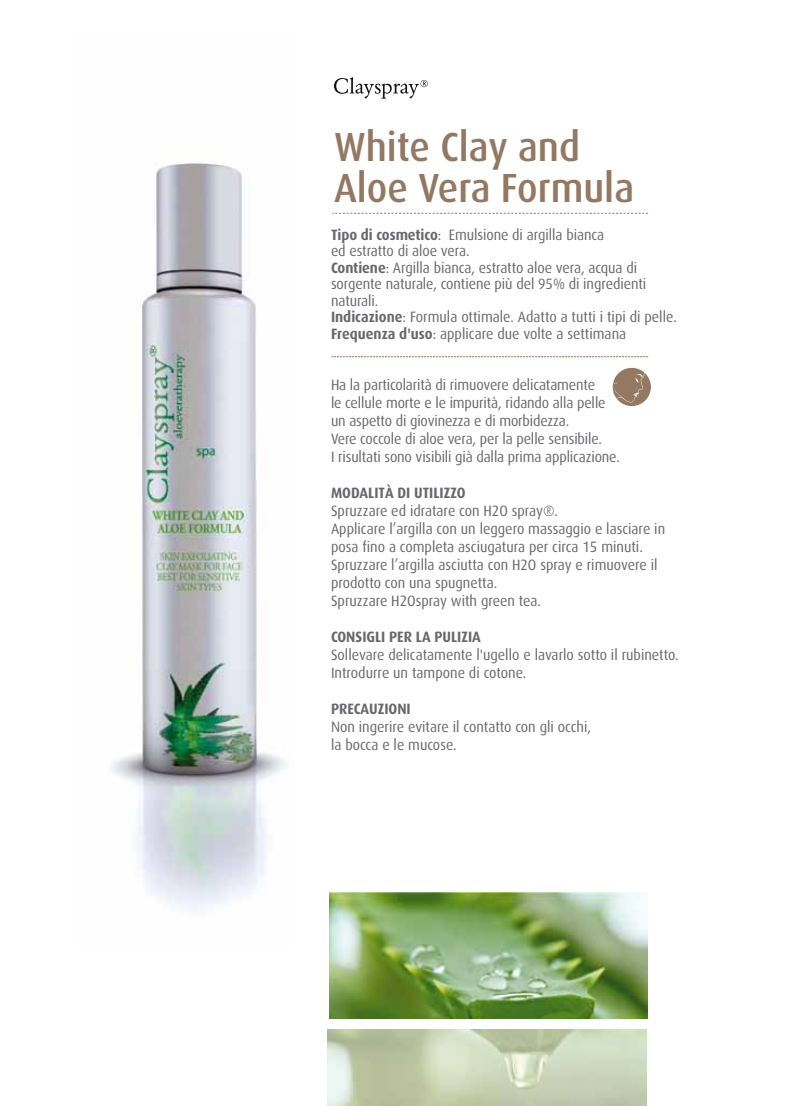
<style>
.page{position:relative;width:808px;height:1106px;background:#fff}
.page>*{position:absolute;margin:0;border:0;box-sizing:border-box;transform-origin:0 0}
.t1{font:500 40.65px/41.4px "Dax";color:#937862;scale:.94 1}
.t2{font:15px/18px "Dax";letter-spacing:-.005em;color:#68676c;scale:.94 1}
.t3{font:700 15px "Dax";color:#68676c;scale:.94 1}
.s1{font-weight:700}
</style>
<div class="page">
<img style="left:327px;top:1029px;width:320px;height:77px">
<div style="left:613px;top:368px;width:38px;height:38px;background:#937862;border-radius:50%"></div>
<img style="left:330px;top:892px;width:317px;height:126px">
<svg style="left:613px;top:368px;width:32px;height:38px"></svg>
<img style="left:111px;top:163px;width:175px;height:749px">
<svg style="left:332px;top:356px;width:316px;height:1px"></svg>
<svg style="left:333px;top:213px;width:315px;height:1px"></svg>
<svg style="left:334px;top:77px;width:94px;height:22px"></svg>
<h1 class="t1" style="left:334px;top:126px;width:321px">White Clay and<br>Aloe Vera Formula</h1>
<p class="t2" style="left:331px;top:226px;width:370px;line-height:16.5px"><span class="s1">Tipo di cosmetico</span>: Emulsione di argilla bianca<br>ed estratto di aloe vera.<br><span class="s1">Contiene</span>: Argilla bianca, estratto aloe vera, acqua di sorgente naturale, contiene più del 95% di ingredienti naturali.<br><span class="s1">Indicazione</span>: Formula ottimale. Adatto a tutti i tipi di pelle.<br><span class="s1">Frequenza d'uso</span>: applicare due volte a settimana</p>
<p class="t2" style="left:331px;top:375px;width:309px">Ha la particolarità di rimuovere delicatamente<br>le cellule morte e le impurità, ridando alla pelle un aspetto di giovinezza e di morbidezza.<br>Vere coccole di aloe vera, per la pelle sensibile.<br>I risultati sono visibili già dalla prima applicazione.</p>
<p class="t3" style="left:331px;top:484px;width:145px">MODALITÀ DI UTILIZZO</p>
<p class="t2" style="left:331px;top:501px;width:357px">Spruzzare ed idratare con H2O spray®.<br>Applicare l’argilla con un leggero massaggio e lasciare in posa fino a completa asciugatura per circa 15 minuti.<br>Spruzzare l’argilla asciutta con H2O spray e rimuovere il prodotto con una spugnetta.<br>Spruzzare H2Ospray with green tea.</p>
<p class="t3" style="left:331px;top:628px;width:161px">CONSIGLI PER LA PULIZIA</p>
<p class="t2" style="left:331px;top:645px;width:371px">Sollevare delicatamente l'ugello e lavarlo sotto il rubinetto.<br>Introdurre un tampone di cotone.</p>
<p class="t3" style="left:331px;top:700px;width:86px">PRECAUZIONI</p>
<p class="t2" style="left:331px;top:717px;width:278px">Non ingerire evitare il contatto con gli occhi, la bocca e le mucose.</p>
</div>
